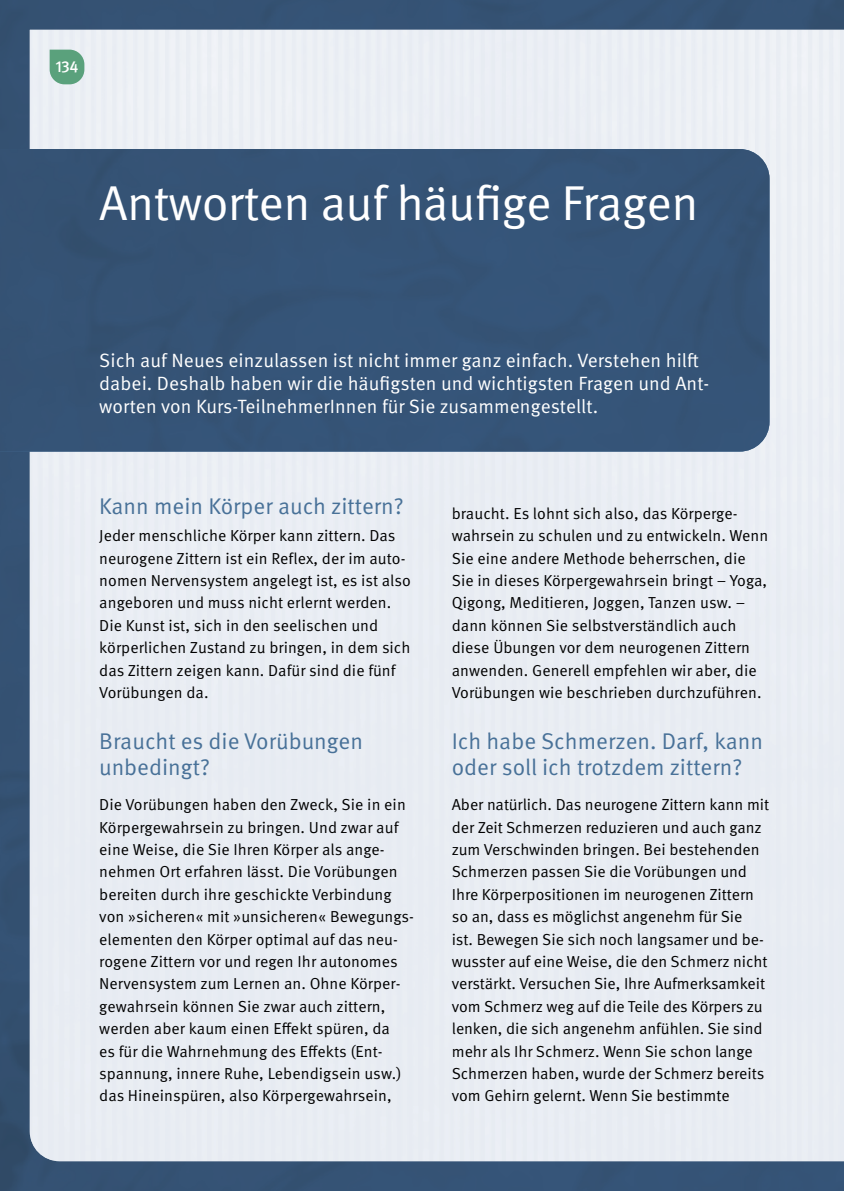
<style>
.page{position:relative;width:844px;height:1191px;background:#fff}
.page>*{position:absolute;margin:0;border:0;box-sizing:border-box;transform-origin:0 0}
.t1{font:49px "Meta Pro Norm";letter-spacing:-.015em;color:#fff}
.t2{font:22.75px/26.2px "Meta Pro Norm";color:#487198}
.t3{font:19.25px/22.8px "Meta Pro Norm";letter-spacing:.005em;color:#fff}
.t4{font:15.92px/22.4px "Meta Pro Norm";color:#000}
.t5{font:500 15.92px "Meta Pro";color:#fff}
</style>
<div class="page">
<div style="left:0;top:0;width:843px;height:1191px;background:#355274"></div>
<div style="left:30px;top:30px;width:813px;height:1131px;background:#e9edf3"></div>
<hr style="left:843px;top:30px;width:1px;height:1131px;background:#e6eaf1">
<div style="left:0;top:149px;width:769px;height:302px;background:#355477"></div>
<svg style="left:50px;top:50px;width:34px;height:34px"></svg>
<p class="t5" style="left:55px;top:55px;width:25px">134</p>
<h1 class="t1" style="left:99px;top:166px;width:600px">Antworten auf häufige Fragen</h1>
<p class="t3" style="left:99px;top:348px;width:611px">Sich auf Neues einzulassen ist nicht immer ganz einfach. Verstehen hilft dabei. Deshalb haben wir die häufigsten und wichtigsten Fragen und Ant&shy;worten von Kurs-TeilnehmerInnen für Sie zusammengestellt.</p>
<h2 class="t2" style="left:99px;top:491px;width:306px">Kann mein Körper auch zittern?</h2>
<p class="t4" style="left:99px;top:523px;width:313px">Jeder menschliche Körper kann zittern. Das neurogene Zittern ist ein Reflex, der im auto&shy;nomen Nervensystem angelegt ist, es ist also angeboren und muss nicht erlernt werden.<br>Die Kunst ist, sich in den seelischen und körperlichen Zustand zu bringen, in dem sich das Zittern zeigen kann. Dafür sind die fünf Vorübungen da.</p>
<h2 class="t2" style="left:99px;top:726px;width:265px">Braucht es die Vorübungen unbedingt?</h2>
<p class="t4" style="left:99px;top:792px;width:316px">Die Vorübungen haben den Zweck, Sie in ein Körpergewahrsein zu bringen. Und zwar auf eine Weise, die Sie Ihren Körper als ange&shy;nehmen Ort erfahren lässt. Die Vorübungen bereiten durch ihre geschickte Verbindung von »sicheren« mit »unsicheren« Bewegungs&shy;elementen den Körper optimal auf das neu&shy;rogene Zittern vor und regen Ihr autonomes Nervensystem zum Lernen an. Ohne Körper&shy;gewahrsein können Sie zwar auch zittern, werden aber kaum einen Effekt spüren, da<br>es für die Wahrnehmung des Effekts (Ent&shy;spannung, innere Ruhe, Lebendigsein usw.) das Hineinspüren, also Körpergewahrsein,</p>
<p class="t4" style="left:451px;top:501px;width:318px">braucht. Es lohnt sich also, das Körperge&shy;wahrsein zu schulen und zu entwickeln. Wenn Sie eine andere Methode beherrschen, die Sie in dieses Körpergewahrsein bringt – Yoga, Qigong, Meditieren, Joggen, Tanzen usw. – dann können Sie selbstverständlich auch diese Übungen vor dem neurogenen Zittern anwenden. Generell empfehlen wir aber, die Vorübungen wie beschrieben durchzuführen.</p>
<h2 class="t2" style="left:451px;top:726px;width:313px">Ich habe Schmerzen. Darf, kann oder soll ich trotzdem zittern?</h2>
<p class="t4" style="left:451px;top:792px;width:319px">Aber natürlich. Das neurogene Zittern kann mit der Zeit Schmerzen reduzieren und auch ganz zum Verschwinden bringen. Bei bestehenden Schmerzen passen Sie die Vorübungen und Ihre Körperpositionen im neurogenen Zittern so an, dass es möglichst angenehm für Sie<br>ist. Bewegen Sie sich noch langsamer und be&shy;wusster auf eine Weise, die den Schmerz nicht verstärkt. Versuchen Sie, Ihre Aufmerksamkeit vom Schmerz weg auf die Teile des Körpers zu lenken, die sich angenehm anfühlen. Sie sind mehr als Ihr Schmerz. Wenn Sie schon lange Schmerzen haben, wurde der Schmerz bereits vom Gehirn gelernt. Wenn Sie bestimmte</p>
</div>
